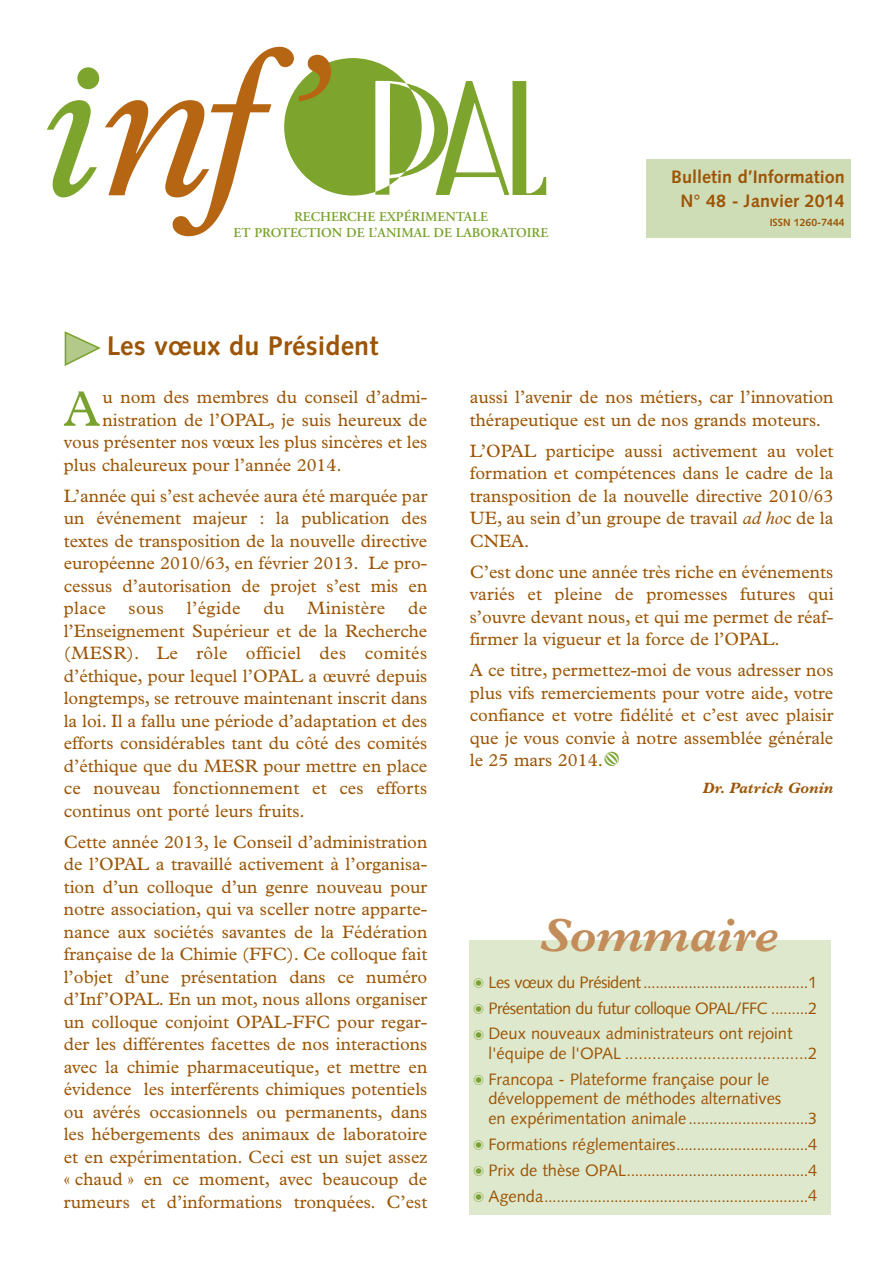
<style>
.page{position:relative;width:893px;height:1263px;background:#fff}
.page>*{position:absolute;margin:0;border:0;box-sizing:border-box;transform-origin:0 0}
.t1{font:50.25px "Plantin";color:#78a22d}
.t2{font:italic 700 46.5px "Plantin";color:#c28d5a}
.t3{font:700 27px "Syntax";letter-spacing:.005em;color:#9c5506}
.t4{font:18px/22.5px "Plantin";color:#9c5506;text-align:justify}
.t5{font:700 18px/24px "Syntax";color:#9c5506;text-align:center}
.t6{font:18px "Plantin";letter-spacing:.02em;color:#9c5506}
.t7{font:16.5px/26px "Syntax";color:#9c5506;text-align:justify}
.t8{font:italic 700 15px "Plantin";letter-spacing:.005em;color:#9c5506}
.t9{font:600 13.5px/16.2px "Adobe Garamond";color:#78a22d;text-align:center}
.t10{font:700 10.5px "Syntax";color:#9c5506}
.s1{font-style:italic}
</style>
<div class="page">
<svg style="left:47px;top:67px;width:52px;height:130px"></svg>
<svg style="left:105px;top:47px;width:441px;height:189px"></svg>
<div style="left:646px;top:159px;width:204px;height:78px;background:#cfddb6"></div>
<svg style="left:65px;top:331px;width:36px;height:35px"></svg>
<div style="left:470px;top:940px;width:361px;height:274px;background:#dee8cc"></div>
<p class="t9" style="left:234px;top:210px;width:316px">RECHERCHE EXPÉRIMENTALE<br>ET PROTECTION DE L’ANIMAL DE LABORATOIRE</p>
<h3 class="t3" style="left:107px;top:334px;width:273px">Les vœux du Président</h3>
<p class="t5" style="left:671px;top:166px;width:175px">Bulletin d’Information<br>N° 48 - Janvier 2014</p>
<p class="t10" style="left:770px;top:219px;width:77px">ISSN 1260-7444</p>
<h1 class="t1" style="left:64px;top:391px;width:38px">A</h1>
<p class="t4" style="left:103px;top:388px;width:326px">u nom des membres du conseil d’admi-</p>
<p class="t4" style="left:103px;top:410px;width:326px">nistration de l’OPAL, je suis heureux de</p>
<p class="t4" style="left:64px;top:433px;width:365px">vous présenter nos vœux les plus sincères et les</p>
<p class="t4" style="left:64px;top:455px;width:279px">plus chaleureux pour l’année 2014.</p>
<p class="t4" style="left:64px;top:486px;width:365px">L’année qui s’est achevée aura été marquée par un événement majeur : la publication des textes de transposition de la nouvelle directive européenne 2010/63, en février 2013. Le pro&shy;cessus d’autorisation de projet s’est mis en place</p>
<p class="t4" style="left:64px;top:599px;width:365px;text-indent:344px">de l’Enseignement Supérieur et de la Recherche (MESR). Le rôle officiel des comités d’éthique, pour lequel l’OPAL a œuvré depuis longtemps, se retrouve maintenant inscrit dans la loi. Il a fallu une période d’adaptation et des efforts considérables tant du côté des comités d’éthique que du MESR pour mettre en place ce nouveau fonctionnement et ces efforts continus ont porté leurs fruits.</p>
<p class="t4" style="left:64px;top:832px;width:365px">Cette année 2013, le Conseil d’administration de l’OPAL a travaillé activement à l’organisa&shy;tion d’un colloque d’un genre nouveau pour notre association, qui va sceller notre apparte&shy;nance aux sociétés savantes de la Fédération française de la Chimie (FFC). Ce colloque fait l’objet d’une présentation dans ce numéro d’Inf’OPAL. En un mot, nous allons organiser un colloque conjoint OPAL-FFC pour regar&shy;der les différentes facettes de nos interactions avec la chimie pharmaceutique, et mettre en évidence les interférents chimiques potentiels ou avérés occasionnels ou permanents, dans les hébergements des animaux de laboratoire et en expérimentation. Ceci est un sujet assez « chaud » en ce moment, avec beaucoup de rumeurs et d’informations tronquées. C’est</p>
<p class="t4" style="left:129px;top:599px;width:37px">sous</p>
<p class="t4" style="left:187px;top:599px;width:55px">l’égide</p>
<p class="t4" style="left:263px;top:599px;width:23px">du</p>
<p class="t6" style="left:307px;top:602px;width:80px">Ministère</p>
<p class="t4" style="left:470px;top:388px;width:365px">aussi l’avenir de nos métiers, car l’innovation thérapeutique est un de nos grands moteurs.</p>
<p class="t4" style="left:470px;top:441px;width:365px">L’OPAL participe aussi activement au volet formation et compétences dans le cadre de la transposition de la nouvelle directive 2010/63<br>UE, au sein d’un groupe de travail <span class="s1">ad ho</span>c de la CNEA.</p>
<p class="t4" style="left:470px;top:562px;width:365px">C’est donc une année très riche en événements variés et pleine de promesses futures qui s’ouvre devant nous, et qui me permet de réaf&shy;firmer la vigueur et la force de l’OPAL.</p>
<p class="t4" style="left:470px;top:661px;width:365px">A ce titre, permettez-moi de vous adresser nos plus vifs remerciements pour votre aide, votre confiance et votre fidélité et c’est avec plaisir que je vous convie à notre assemblée générale le 25 mars 2014.</p>
<p class="t8" style="left:702px;top:783px;width:132px">Dr. Patrick Gonin</p>
<h2 class="t2" style="left:541px;top:919px;width:239px">Sommaire</h2>
<p class="t7" style="left:488px;top:970px;width:330px">Les vœux du Président........................................1<br>Présentation du futur colloque OPAL/FFC .........2<br>Deux nouveaux administrateurs ont rejoint</p>
<p class="t7" style="left:488px;top:1042px;width:330px">l'équipe de l'OPAL ........................................2<br>Francopa - Plateforme française pour le</p>
<p class="t7" style="left:488px;top:1090px;width:330px;line-height:19.5px">développement de méthodes alternatives<br>en expérimentation animale.............................3</p>
<p class="t7" style="left:488px;top:1132px;width:330px">Formations réglementaires................................4<br>Prix de thèse OPAL............................................4<br>Agenda................................................................4</p>
</div>
